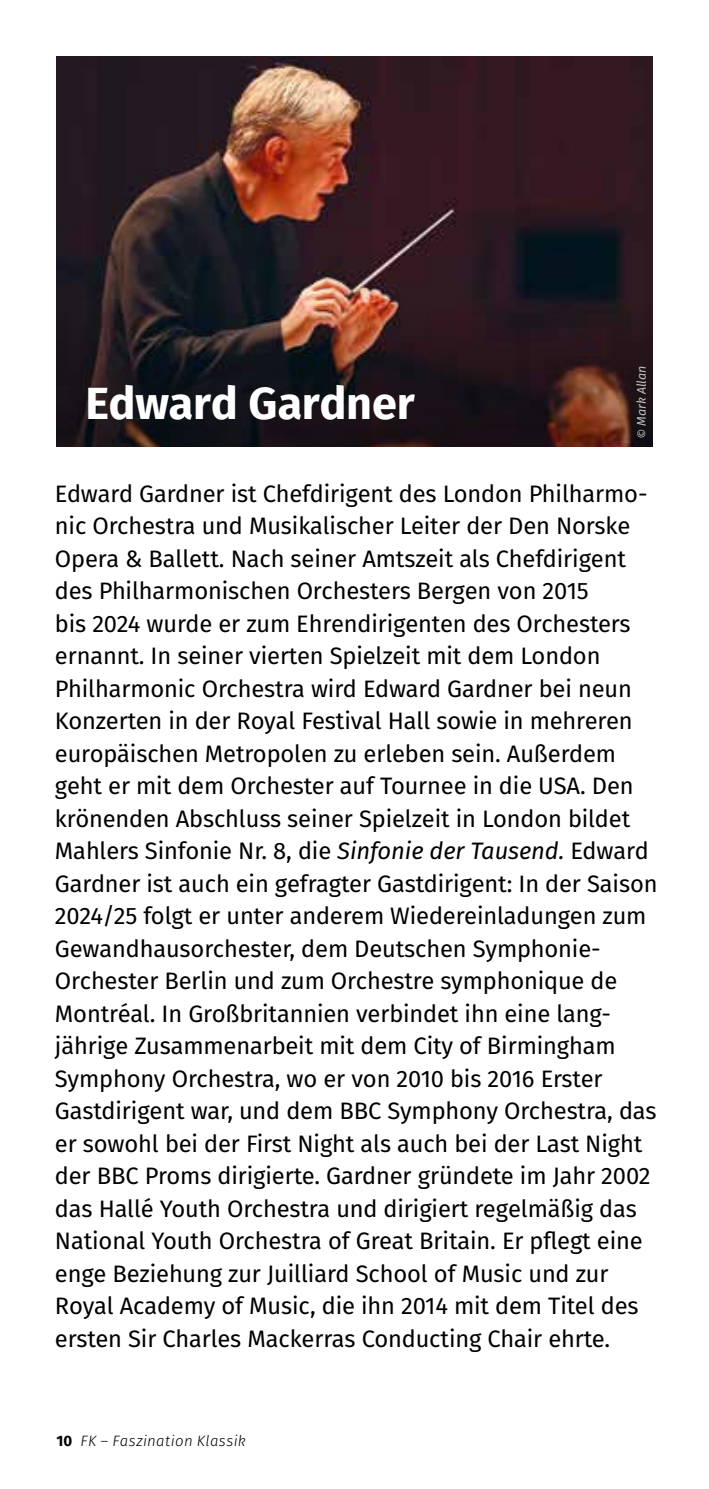
<style>
.page{position:relative;width:709px;height:1489px;background:#fff}
.page>*{position:absolute;margin:0;border:0;box-sizing:border-box;transform-origin:0 0}
.t1{font:700 45px "Fira Sans";letter-spacing:-.005em;color:#fff}
.t2{font:23.75px/32.5px "Fira Sans";letter-spacing:-.005em;color:#000}
.t3{font:italic 300 15px "Fira Sans";letter-spacing:.02em;color:#000}
.t4{font:italic 12.5px "Fira Sans";color:#c1c0c0}
.s1{font-style:italic}
.s2{font-weight:700;font-style:normal}
</style>
<div class="page">
<img style="left:56px;top:56px;width:597px;height:391px">
<h1 class="t1" style="left:86px;top:365px;width:331px">Edward Gardner</h1>
<p class="t4" style="left:632px;top:439px;width:75px;rotate:-90deg">© Mark Allan</p>
<p class="t2" style="left:55px;top:476px;width:604px">Edward Gardner ist Chefdirigent des London Philharmo&shy;nic Orchestra und Musikalischer Leiter der Den Norske Opera &amp; Ballett. Nach seiner Amtszeit als Chefdirigent des Philharmonischen Orchesters Bergen von 2015<br>bis 2024 wurde er zum Ehrendirigenten des Orchesters ernannt. In seiner vierten Spielzeit mit dem London Philharmonic Orchestra wird Edward Gardner bei neun Konzerten in der Royal Festival Hall sowie in mehreren europäischen Metropolen zu erleben sein. Außerdem geht er mit dem Orchester auf Tournee in die USA. Den krönenden Abschluss seiner Spielzeit in London bildet Mahlers Sinfonie Nr. 8, die <span class="s1">Sinfonie der Tausend.</span> Edward Gardner ist auch ein gefragter Gastdirigent: In der Saison 2024/25 folgt er unter anderem Wiedereinladungen zum Gewandhausorchester, dem Deutschen Symphonie-Orchester Berlin und zum Orchestre symphonique de Montréal. In Großbritannien verbindet ihn eine lang&shy;jährige Zusammenarbeit mit dem City of Birmingham Symphony Orchestra, wo er von 2010 bis 2016 Erster Gastdirigent war, und dem BBC Symphony Orchestra, das er sowohl bei der First Night als auch bei der Last Night der BBC Proms dirigierte. Gardner gründete im Jahr 2002 das Hallé Youth Orchestra und dirigiert regelmäßig das National Youth Orchestra of Great Britain. Er pflegt eine enge Beziehung zur Juilliard School of Music und zur Royal Academy of Music, die ihn 2014 mit dem Titel des ersten Sir Charles Mackerras Conducting Chair ehrte.</p>
<p class="t3" style="left:56px;top:1430px;width:191px"><span class="s2">10</span> FK – Faszination Klassik</p>
</div>
